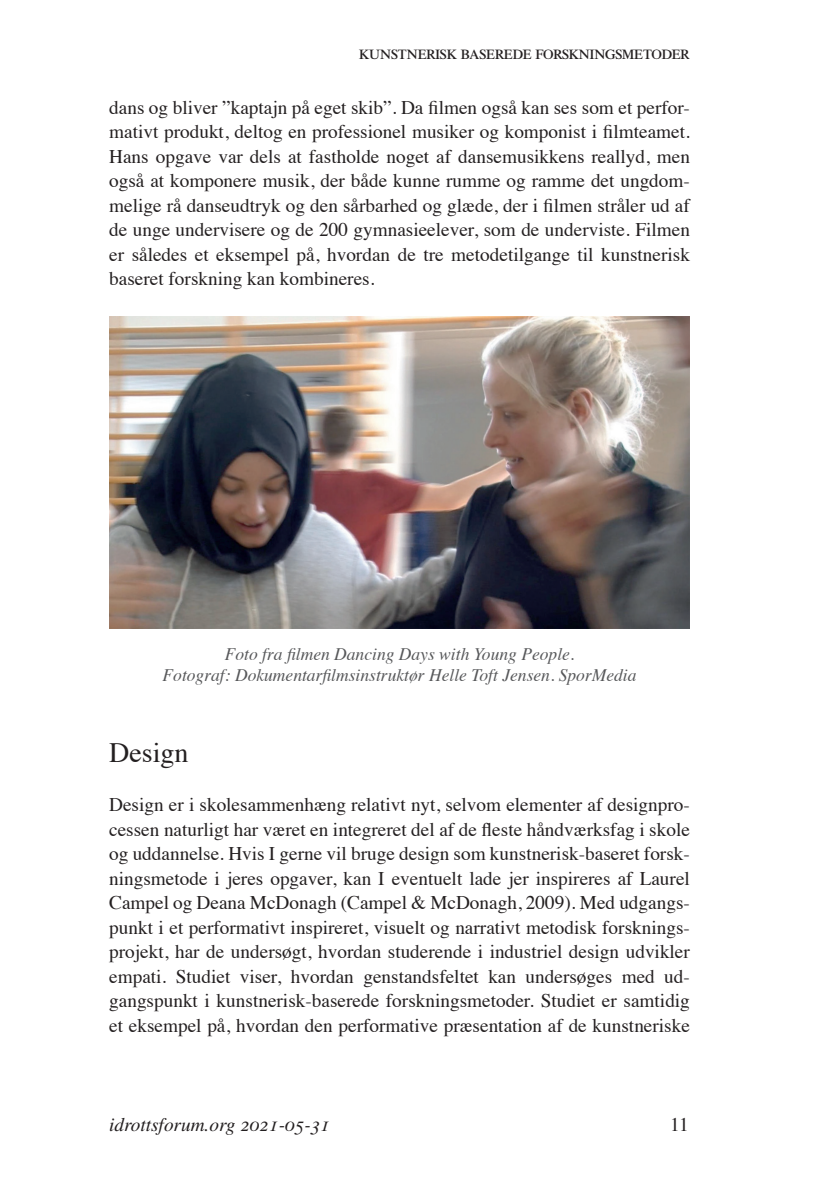
<style>
.page{position:relative;width:819px;height:1191px;background:#fff}
.page>*{position:absolute;margin:0;border:0;box-sizing:border-box;transform-origin:0 0}
.Rubrik_1{font:28px "Times";color:#231f20}
.Brödtext{font:19.25px/24.5px "Times";color:#231f20;text-align:justify}
.t1{font:19.25px "Times Roman SC";letter-spacing:-.04em;color:#231f20}
.t2{font:19.25px "Times Italic Os F";color:#231f20}
.Bildtext{font:italic 17.5px/21px "Times";color:#57585a;text-align:center}
</style>
<div class="page">
<img style="left:109px;top:316px;width:581px;height:312px">
<p class="t1" style="left:359px;top:41px;width:332px">kunstnerisk baserede forskningsmetoder</p>
<p class="Brödtext" style="left:109px;top:93px;width:582px">dans og bliver ”kaptajn på eget skib”. Da filmen også kan ses som et perfor&shy;mativt produkt, deltog en professionel musiker og komponist i filmteamet.<br>Hans opgave var dels at fastholde noget af dansemusikkens reallyd, men også at komponere musik, der både kunne rumme og ramme det ungdom&shy;melige rå danseudtryk og den sårbarhed og glæde, der i filmen stråler ud af de unge undervisere og de 200 gymnasieelever, som de underviste. Filmen er således et eksempel på, hvordan de tre metodetilgange til kunstnerisk baseret forskning kan kombineres.</p>
<p class="Bildtext" style="left:162px;top:643px;width:475px">Foto fra filmen Dancing Days with Young People.<br>Fotograf: Dokumentarfilmsinstruktør Helle Toft Jensen. SporMedia</p>
<p class="Rubrik_1" style="left:109px;top:726px;width:81px">Design</p>
<p class="Brödtext" style="left:109px;top:790px;width:582px">Design er i skolesammenhæng relativt nyt, selvom elementer af designpro&shy;cessen naturligt har været en integreret del af de fleste håndværksfag i skole og uddannelse. Hvis I gerne vil bruge design som kunstnerisk-baseret forsk&shy;ningsmetode i jeres opgaver, kan I eventuelt lade jer inspireres af Laurel Campel og Deana McDonagh (Campel &amp; McDonagh, 2009). Med udgangs&shy;punkt i et performativt inspireret, visuelt og narrativt metodisk forsknings&shy;projekt, har de undersøgt, hvordan studerende i industriel design udvikler empati. Studiet viser, hvordan genstandsfeltet kan undersøges med ud&shy;gangspunkt i kunstnerisk-baserede forskningsmetoder. Studiet er samtidig et eksempel på, hvordan den performative præsentation af de kunstneriske</p>
<p class="t2" style="left:109px;top:1114px;width:222px">idrottsforum.org 2021-05-31</p>
<p class="Brödtext" style="left:670px;top:1111px;width:20px">11</p>
</div>
